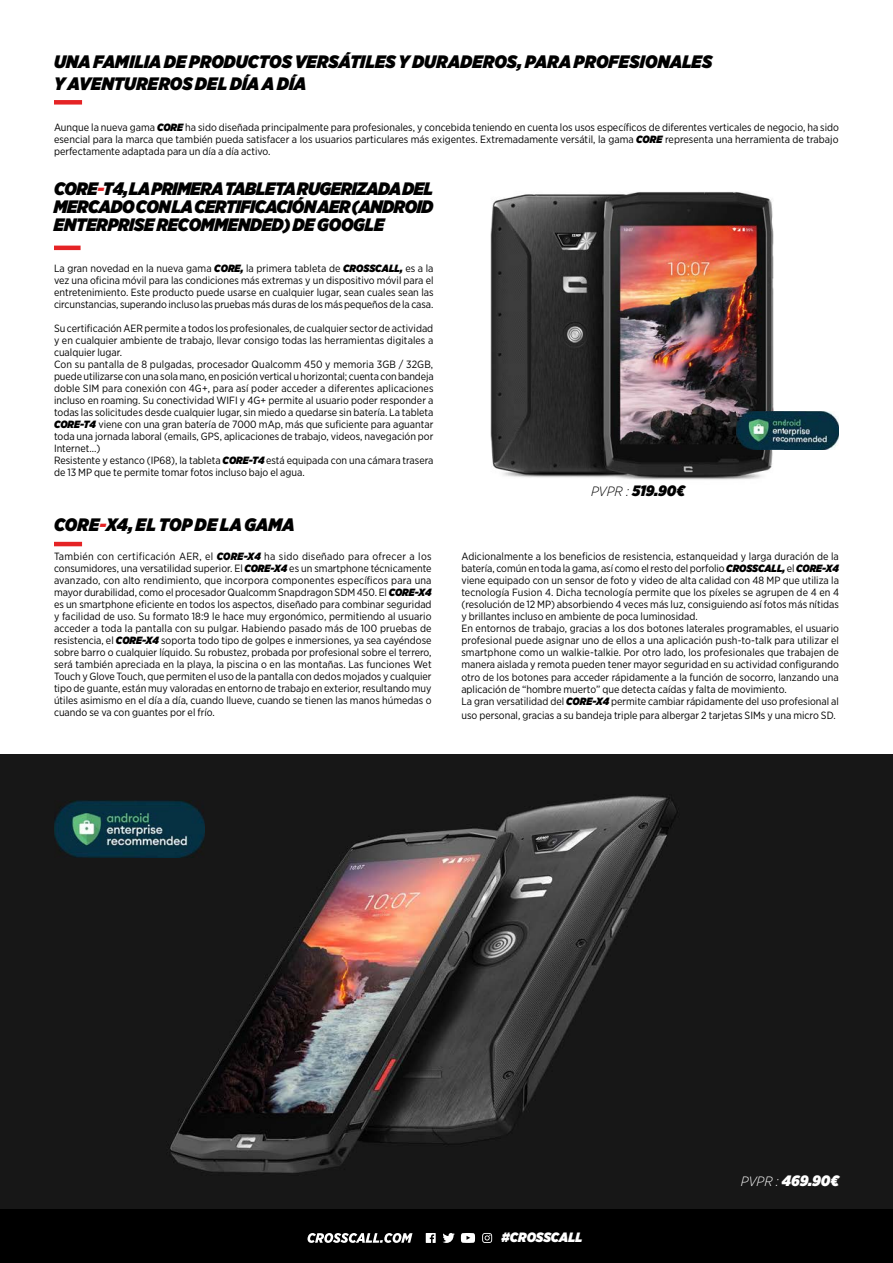
<style>
.page{position:relative;width:893px;height:1263px;background:#fff}
.page>*{position:absolute;margin:0;border:0;box-sizing:border-box;transform-origin:0 0}
.t1{font:italic 900 18px/18px "Gotham Narrow";color:#000;text-align:justify}
.t2{font:italic 900 15px "Gotham Narrow";color:#000}
.t3{font:italic 900 15px "Gotham Narrow";color:#fff}
.t4{font:italic 900 13.5px "Gotham Narrow";color:#fff}
.t5{font:10.5px/12px "Gotham Narrow";color:#000;text-align:justify}
.s1{font-weight:900;font-style:italic}
.s2{color:#e52325}
.s3{font-weight:300;font-size:13.5px}
</style>
<div class="page">
<img style="left:0;top:755px;width:893px;height:454px">
<hr style="left:54px;top:246px;width:27px;height:4px;background:#e52325">
<hr style="left:54px;top:542px;width:28px;height:4px;background:#e52325">
<img style="left:490px;top:192px;width:284px;height:288px">
<div style="left:54px;top:100px;width:28px;height:5px;background:#e52325"></div>
<div style="left:0;top:1209px;width:893px;height:54px;background:#000"></div>
<svg style="left:308px;top:1233px;width:104px;height:10px"></svg>
<svg style="left:443px;top:1233px;width:12px;height:10px"></svg>
<svg style="left:461px;top:1233px;width:14px;height:10px"></svg>
<svg style="left:426px;top:1233px;width:10px;height:10px"></svg>
<svg style="left:482px;top:1233px;width:10px;height:10px"></svg>
<img style="left:54px;top:801px;width:151px;height:56px">
<img style="left:736px;top:411px;width:103px;height:39px">
<h1 class="t1" style="left:54px;top:51px;width:660px;line-height:21.6px">UNA FAMILIA DE PRODUCTOS VERSÁTILES Y DURADEROS, PARA PROFESIONALES<br>Y AVENTUREROS DEL DÍA A DÍA</h1>
<p class="t5" style="left:54px;top:121px;width:786px">Aunque la nueva gama <span class="s1">CORE</span> ha sido diseñada principalmente para profesionales, y concebida teniendo en cuenta los usos específicos de diferentes verticales de negocio, ha sido esencial para la marca que también pueda satisfacer a los usuarios particulares más exigentes. Extremadamente versátil, la gama <span class="s1">CORE</span> representa una herramienta de trabajo perfectamente adaptada para un día a día activo.</p>
<h1 class="t1" style="left:54px;top:179px;width:381px">CORE<span class="s2">-</span>T4, LA PRIMERA TABLETA RUGERIZADA DEL MERCADO CON LA CERTIFICACIÓN AER (ANDROID ENTERPRISE RECOMMENDED) DE GOOGLE</h1>
<p class="t5" style="left:54px;top:262px;width:381px">La gran novedad en la nueva gama <span class="s1">CORE,</span> la primera tableta de <span class="s1">CROSSCALL,</span> es a la vez una oficina móvil para las condiciones más extremas y un dispositivo móvil para el entretenimiento. Este producto puede usarse en cualquier lugar, sean cuales sean las circunstancias, superando incluso las pruebas más duras de los más pequeños de la casa.</p>
<p class="t5" style="left:54px;top:322px;width:381px;text-align:left">Su certificación AER permite a todos los profesionales, de cualquier sector de actividad y en cualquier ambiente de trabajo, llevar consigo todas las herramientas digitales a cualquier lugar.<br>Con su pantalla de 8 pulgadas, procesador Qualcomm 450 y memoria 3GB / 32GB, puede utilizarse con una sola mano, en posición vertical u horizontal; cuenta con bandeja doble SIM para conexión con 4G+, para así poder acceder a diferentes aplicaciones incluso en roaming. Su conectividad WIFI y 4G+ permite al usuario poder responder a todas las solicitudes desde cualquier lugar, sin miedo a quedarse sin batería. La tableta <span class="s1">CORE-T4</span> viene con una gran batería de 7000 mAp, más que suficiente para aguantar toda una jornada laboral (emails, GPS, aplicaciones de trabajo, videos, navegación por Internet…)<br>Resistente y estanco (IP68), la tableta <span class="s1">CORE-T4</span> está equipada con una cámara trasera de 13 MP que te permite tomar fotos incluso bajo el agua.</p>
<h2 class="t2" style="left:591px;top:481px;width:95px"><span class="s3">PVPR :</span> 519.90€</h2>
<h1 class="t1" style="left:54px;top:516px;width:242px">CORE<span class="s2">-</span>X4, EL TOP DE LA GAMA</h1>
<p class="t5" style="left:54px;top:550px;width:379px">También con certificación AER, el <span class="s1">CORE-X4</span> ha sido diseñado para ofrecer a los consumidores, una versatilidad superior. El <span class="s1">CORE-X4</span> es un smartphone técnicamente avanzado, con alto rendimiento, que incorpora componentes específicos para una mayor durabilidad, como el procesador Qualcomm Snapdragon SDM 450. El <span class="s1">CORE-X4 </span>es un smartphone eficiente en todos los aspectos, diseñado para combinar seguridad y facilidad de uso. Su formato 18:9 le hace muy ergonómico, permitiendo al usuario acceder a toda la pantalla con su pulgar. Habiendo pasado más de 100 pruebas de resistencia, el <span class="s1">CORE-X4</span> soporta todo tipo de golpes e inmersiones, ya sea cayéndose sobre barro o cualquier líquido. Su robustez, probada por profesional sobre el terrero, será también apreciada en la playa, la piscina o en las montañas. Las funciones Wet Touch y Glove Touch, que permiten el uso de la pantalla con dedos mojados y cualquier tipo de guante, están muy valoradas en entorno de trabajo en exterior, resultando muy útiles asimismo en el día a día, cuando llueve, cuando se tienen las manos húmedas o cuando se va con guantes por el frío.</p>
<p class="t5" style="left:461px;top:550px;width:379px;text-align:left">Adicionalmente a los beneficios de resistencia, estanqueidad y larga duración de la batería, común en toda la gama, así como el resto del porfolio <span class="s1">CROSSCALL,</span> el <span class="s1">CORE-X4 </span>viene equipado con un sensor de foto y video de alta calidad con 48 MP que utiliza la tecnología Fusion 4. Dicha tecnología permite que los píxeles se agrupen de 4 en 4 (resolución de 12 MP) absorbiendo 4 veces más luz, consiguiendo así fotos más nítidas y brillantes incluso en ambiente de poca luminosidad.<br>En entornos de trabajo, gracias a los dos botones laterales programables, el usuario profesional puede asignar uno de ellos a una aplicación push-to-talk para utilizar el smartphone como un walkie-talkie. Por otro lado, los profesionales que trabajen de manera aislada y remota pueden tener mayor seguridad en su actividad configurando otro de los botones para acceder rápidamente a la función de socorro, lanzando una aplicación de “hombre muerto” que detecta caídas y falta de movimiento.<br>La gran versatilidad del <span class="s1">CORE-X4</span> permite cambiar rápidamente del uso profesional al</p>
<p class="t5" style="left:461px;top:709px;width:376px">uso personal, gracias a su bandeja triple para albergar 2 tarjetas SIMs y una micro SD.</p>
<p class="t4" style="left:501px;top:1228px;width:83px">#CROSSCALL</p>
<h2 class="t3" style="left:741px;top:1170px;width:100px"><span class="s3">PVPR :</span> 469.90€</h2>
</div>
